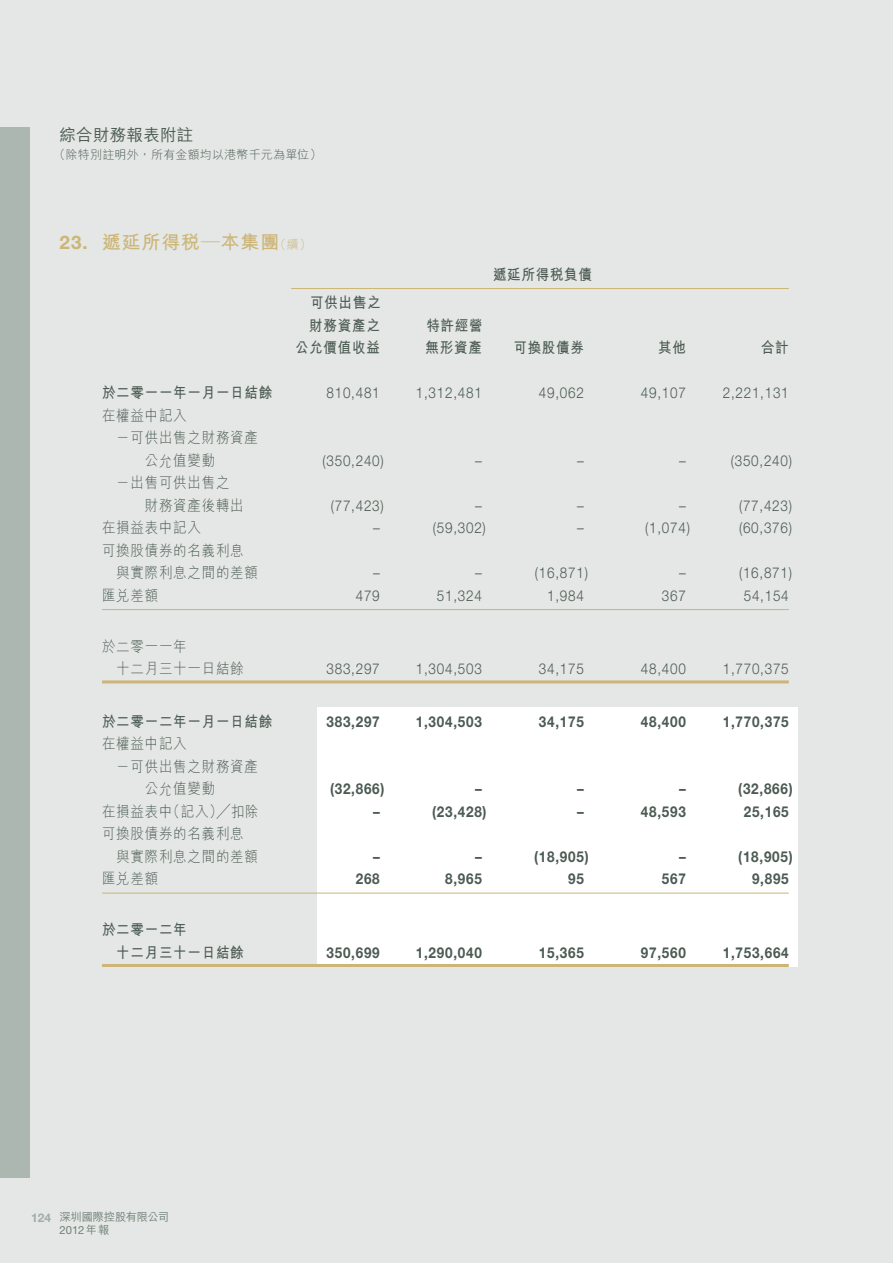
<style>
.page{position:relative;width:893px;height:1263px;background:#e4e7e5}
.page>*{position:absolute;margin:0;border:0;box-sizing:border-box;transform-origin:0 0}
.t1{font:700 18.75px "M Hei HK";letter-spacing:.055em;color:#ccb576}
.t2{font:500 16.5px "M Hei HK";letter-spacing:.015em;color:#4b5a52}
.t3{font:300 15px "Helvetica Neue LT Std";letter-spacing:.055em;color:#4b5a52;scale:.9 1}
.t4{font:700 15px "Helvetica Neue LT Std";letter-spacing:.055em;color:#4b5a52;scale:.9 1}
.t5{font:300 15px/22.5px "M Hei HK";letter-spacing:.055em;color:#4b5a52;scale:.9 1}
.t6{font:700 15px/22.5px "M Hei HK";letter-spacing:.055em;color:#4b5a52;scale:.9 1}
.t7{font:300 12px "M Hei HK";letter-spacing:.015em;color:#4b5a52}
.t8{font:500 11.25px/13px "M Hei HK";letter-spacing:-.015em;color:#718077}
.s1{font-family:"Helvetica Neue LT Std"}
.s2{font-weight:300;font-size:12px}
.s3{font-family:"Helvetica Neue LT Std";font-weight:700;font-size:12px;color:#a2aea8}
.s4{font-family:"Helvetica Neue LT Std";font-weight:400}
</style>
<div class="page">
<div style="left:0;top:128px;width:30px;height:1050px;background:#acb7b1"></div>
<hr style="left:291px;top:288px;width:498px;height:1px;background:#ccb576">
<hr style="left:102px;top:609px;width:687px;height:1px;background:#ccb576">
<hr style="left:102px;top:680px;width:687px;height:3px;background:#ccb576">
<div style="left:317px;top:707px;width:480px;height:260px;background:#fff"></div>
<hr style="left:102px;top:893px;width:687px;height:1px;background:#ccb576">
<hr style="left:102px;top:964px;width:687px;height:3px;background:#ccb576">
<p class="t2" style="left:60px;top:123px;width:135px">綜合財務報表附註</p>
<p class="t7" style="left:54px;top:146px;width:270px">（除特別註明外，所有金額均以港幣千元為單位）</p>
<p class="t1" style="left:60px;top:228px;width:253px"><span class="s1">23.</span> 遞延所得稅─本集團<span class="s2">（續）</span></p>
<p class="t6" style="left:309px;top:290px;width:81px">可供出售之財務資產之</p>
<p class="t6" style="left:493px;top:262px;width:112px">遞延所得稅負債</p>
<p class="t6" style="left:426px;top:313px;width:64px">特許經營</p>
<p class="t6" style="left:295px;top:335px;width:96px">公允價值收益</p>
<p class="t6" style="left:426px;top:335px;width:64px">無形資產</p>
<p class="t6" style="left:513px;top:335px;width:80px">可換股債券</p>
<p class="t6" style="left:658px;top:335px;width:32px">其他</p>
<p class="t6" style="left:761px;top:335px;width:32px">合計</p>
<p class="t6" style="left:102px;top:380px;width:191px">於二零一一年一月一日結餘</p>
<p class="t3" style="left:327px;top:384px;width:61px">810,481</p>
<p class="t3" style="left:416px;top:384px;width:75px">1,312,481</p>
<p class="t3" style="left:539px;top:384px;width:52px">49,062</p>
<p class="t3" style="left:641px;top:384px;width:52px">49,107</p>
<p class="t3" style="left:723px;top:384px;width:75px">2,221,131</p>
<p class="t5" style="left:102px;top:404px;width:96px">在權益中記入</p>
<p class="t5" style="left:116px;top:426px;width:159px">－可供出售之財務資產</p>
<p class="t5" style="left:145px;top:449px;width:80px">公允值變動</p>
<p class="t3" style="left:323px;top:451px;width:70px">(350,240)</p>
<p class="t3" style="left:475px;top:451px;width:9px">–</p>
<p class="t3" style="left:577px;top:451px;width:9px">–</p>
<p class="t3" style="left:679px;top:451px;width:9px">–</p>
<p class="t3" style="left:731px;top:451px;width:70px">(350,240)</p>
<p class="t5" style="left:145px;top:471px;width:112px;text-indent:-29px">－出售可供出售之財務資產後轉出</p>
<p class="t3" style="left:331px;top:496px;width:60px">(77,423)</p>
<p class="t3" style="left:475px;top:496px;width:9px">–</p>
<p class="t3" style="left:577px;top:496px;width:9px">–</p>
<p class="t3" style="left:679px;top:496px;width:9px">–</p>
<p class="t3" style="left:739px;top:496px;width:60px">(77,423)</p>
<p class="t5" style="left:102px;top:516px;width:112px">在損益表中記入</p>
<p class="t3" style="left:373px;top:519px;width:9px">–</p>
<p class="t3" style="left:433px;top:519px;width:60px">(59,302)</p>
<p class="t3" style="left:577px;top:519px;width:9px">–</p>
<p class="t3" style="left:645px;top:519px;width:51px">(1,074)</p>
<p class="t3" style="left:739px;top:519px;width:60px">(60,376)</p>
<p class="t5" style="left:116px;top:539px;width:159px;text-indent:-14px">可換股債券的名義利息與實際利息之間的差額</p>
<p class="t3" style="left:373px;top:564px;width:9px">–</p>
<p class="t3" style="left:475px;top:564px;width:9px">–</p>
<p class="t3" style="left:535px;top:564px;width:60px">(16,871)</p>
<p class="t3" style="left:679px;top:564px;width:9px">–</p>
<p class="t3" style="left:739px;top:564px;width:60px">(16,871)</p>
<p class="t5" style="left:102px;top:584px;width:64px">匯兌差額</p>
<p class="t3" style="left:356px;top:586px;width:28px">479</p>
<p class="t3" style="left:437px;top:586px;width:52px">51,324</p>
<p class="t3" style="left:547px;top:586px;width:42px">1,984</p>
<p class="t3" style="left:662px;top:586px;width:28px">367</p>
<p class="t3" style="left:744px;top:586px;width:52px">54,154</p>
<p class="t5" style="left:116px;top:635px;width:143px;text-indent:-14px">於二零一一年<br>十二月三十一日結餘</p>
<p class="t3" style="left:327px;top:660px;width:61px">383,297</p>
<p class="t3" style="left:416px;top:660px;width:75px">1,304,503</p>
<p class="t3" style="left:539px;top:660px;width:52px">34,175</p>
<p class="t3" style="left:641px;top:660px;width:52px">48,400</p>
<p class="t3" style="left:723px;top:660px;width:75px">1,770,375</p>
<p class="t6" style="left:102px;top:709px;width:191px">於二零一二年一月一日結餘</p>
<p class="t4" style="left:327px;top:712px;width:61px">383,297</p>
<p class="t4" style="left:416px;top:712px;width:75px">1,304,503</p>
<p class="t4" style="left:539px;top:712px;width:52px">34,175</p>
<p class="t4" style="left:641px;top:712px;width:52px">48,400</p>
<p class="t4" style="left:723px;top:712px;width:75px">1,770,375</p>
<p class="t5" style="left:102px;top:732px;width:96px">在權益中記入</p>
<p class="t5" style="left:116px;top:755px;width:159px">－可供出售之財務資產</p>
<p class="t5" style="left:145px;top:777px;width:80px">公允值變動</p>
<p class="t4" style="left:330px;top:780px;width:62px">(32,866)</p>
<p class="t4" style="left:475px;top:780px;width:9px">–</p>
<p class="t4" style="left:577px;top:780px;width:9px">–</p>
<p class="t4" style="left:679px;top:780px;width:9px">–</p>
<p class="t4" style="left:738px;top:780px;width:62px">(32,866)</p>
<p class="t5" style="left:102px;top:800px;width:176px">在損益表中（記入）╱扣除</p>
<p class="t4" style="left:373px;top:802px;width:9px">–</p>
<p class="t4" style="left:432px;top:802px;width:62px">(23,428)</p>
<p class="t4" style="left:577px;top:802px;width:9px">–</p>
<p class="t4" style="left:641px;top:802px;width:52px">48,593</p>
<p class="t4" style="left:744px;top:802px;width:52px">25,165</p>
<p class="t5" style="left:116px;top:822px;width:159px;text-indent:-14px">可換股債券的名義利息與實際利息之間的差額</p>
<p class="t4" style="left:373px;top:847px;width:9px">–</p>
<p class="t4" style="left:475px;top:847px;width:9px">–</p>
<p class="t4" style="left:534px;top:847px;width:62px">(18,905)</p>
<p class="t4" style="left:679px;top:847px;width:9px">–</p>
<p class="t4" style="left:738px;top:847px;width:62px">(18,905)</p>
<p class="t5" style="left:102px;top:867px;width:64px">匯兌差額</p>
<p class="t4" style="left:356px;top:870px;width:28px">268</p>
<p class="t4" style="left:445px;top:870px;width:42px">8,965</p>
<p class="t4" style="left:568px;top:870px;width:19px">95</p>
<p class="t4" style="left:662px;top:870px;width:28px">567</p>
<p class="t4" style="left:752px;top:870px;width:42px">9,895</p>
<p class="t6" style="left:116px;top:917px;width:143px;text-indent:-14px">於二零一二年<br>十二月三十一日結餘</p>
<p class="t4" style="left:327px;top:943px;width:61px">350,699</p>
<p class="t4" style="left:416px;top:943px;width:75px">1,290,040</p>
<p class="t4" style="left:539px;top:943px;width:52px">15,365</p>
<p class="t4" style="left:641px;top:943px;width:52px">97,560</p>
<p class="t4" style="left:723px;top:943px;width:75px">1,753,664</p>
<p class="t8" style="left:60px;top:1209px;width:111px;text-indent:-29px"><span class="s3">124</span> 深圳國際控股有限公司<br><span class="s4">2012</span>年報</p>
</div>
